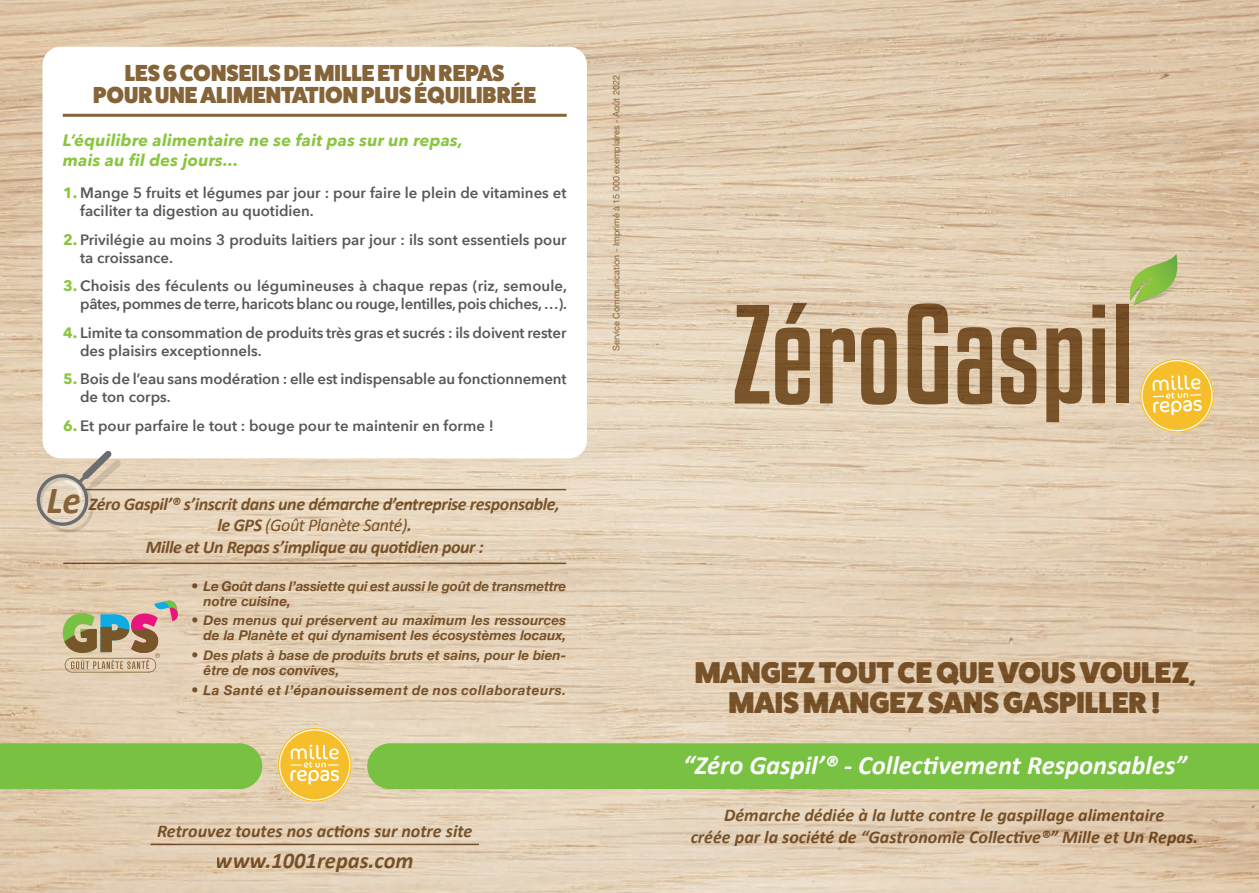
<style>
.page{position:relative;width:1259px;height:893px;background:#fff}
.page>*{position:absolute;margin:0;border:0;box-sizing:border-box;transform-origin:0 0}
.t1{font:italic 700 38.4px "Calibri";color:#866439}
.t2{font:800 30.15px/29.2px "Fat Frank";color:#866439;text-align:center}
.t3{font:italic 700 26.55px "Calibri";color:#fff}
.t4{font:800 23.25px/22.5px "Fat Frank";color:#866439;text-align:center}
.t5{font:italic 700 22.5px "Calibri";color:#866439}
.t6{font:italic 700 18px/21.6px "Calibri";color:#866439;text-align:center}
.t7{font:italic 700 18px/21.6px "Calibri";letter-spacing:-.025em;color:#866439;text-align:center}
.t8{font:italic 700 16.5px/19.5px "Avenir Next";letter-spacing:.01em;color:#8ac53e}
.t9{font:600 15px/18px "Avenir Next";color:#57585a}
.t10{font:600 15px/18px "Avenir Next";letter-spacing:-.02em;color:#57585a;text-align:right}
.t11{font:italic 700 13.5px/15px "Helvetica Neue";color:#866439}
.t12{font:italic 700 13.5px "Helvetica Neue";letter-spacing:.045em;color:#866439}
.t13{font:9px "Helvetica Neue";color:#866439}
.s1{font-weight:700;color:#8ac53e}
.s2{font-weight:400}
.s3{font-family:"Calibri";font-weight:400;font-style:normal;font-size:16.5px}
</style>
<div class="page">
<img style="left:0;top:0;width:1259px;height:893px">
<div style="left:0;top:743px;width:262px;height:46px;background:#79c142"></div>
<div style="left:43px;top:47px;width:544px;height:411px;background:#fff;border-radius:18px"></div>
<hr style="left:63px;top:489px;width:503px;height:1px;background:#866439">
<hr style="left:151px;top:844px;width:328px;height:1px;background:#866439">
<hr style="left:63px;top:563px;width:503px;height:1px;background:#866439">
<hr style="left:63px;top:114px;width:504px;height:3px;background:#866439">
<svg style="left:63px;top:600px;width:116px;height:72px;background:#bcaa90"></svg>
<svg style="left:1139px;top:358px;width:75px;height:75px;background:#f1cb6a"></svg>
<svg style="left:735px;top:305px;width:34px;height:98px;background:#a88c6a"></svg>
<svg style="left:775px;top:303px;width:35px;height:102px;background:#9f815d"></svg>
<svg style="left:820px;top:328px;width:35px;height:75px;background:#a98d6c"></svg>
<svg style="left:861px;top:328px;width:35px;height:77px;background:#93724d"></svg>
<svg style="left:907px;top:303px;width:41px;height:101px;background:#997954"></svg>
<svg style="left:957px;top:327px;width:35px;height:77px;background:#92714c"></svg>
<svg style="left:1001px;top:327px;width:35px;height:77px;background:#977651"></svg>
<svg style="left:1046px;top:328px;width:36px;height:94px;background:#997955"></svg>
<svg style="left:1092px;top:305px;width:13px;height:98px"></svg>
<div style="left:1116px;top:305px;width:13px;height:98px;background:#765028"></div>
<img style="left:1179px;top:265px;width:3px;height:41px">
<img style="left:1128px;top:254px;width:51px;height:52px">
<svg style="left:33px;top:445px;width:91px;height:91px;background:#daccb9"></svg>
<div style="left:367px;top:743px;width:892px;height:46px;background:#79c142"></div>
<svg style="left:277px;top:727px;width:75px;height:76px;background:#f2cc6c"></svg>
<h3 class="t4" style="left:93px;top:62px;width:445px">LES 6 CONSEILS DE MILLE ET UN REPAS<br>POUR UNE ALIMENTATION PLUS ÉQUILIBRÉE</h3>
<p class="t8" style="left:63px;top:130px;width:402px">L’équilibre alimentaire ne se fait pas sur un repas, mais au fil des jours...</p>
<p class="t9" style="left:80px;top:183px;width:488px;text-indent:-17px"><span class="s1">1.</span> Mange 5 fruits et légumes par jour : pour faire le plein de vitamines et faciliter ta digestion au quotidien.</p>
<p class="t9" style="left:80px;top:230px;width:488px;text-indent:-17px"><span class="s1">2.</span> Privilégie au moins 3 produits laitiers par jour : ils sont essentiels pour ta croissance.</p>
<p class="t10" style="left:63px;top:276px;width:505px"><span class="s1">3.</span> Choisis des féculents ou légumineuses à chaque repas (riz, semoule, pâtes,pommes de terre,haricots blanc ou rouge,lentilles,pois chiches,…).</p>
<p class="t9" style="left:80px;top:323px;width:488px;text-indent:-17px"><span class="s1">4.</span> Limite ta consommation de produits très gras et sucrés : ils doivent rester des plaisirs exceptionnels.</p>
<p class="t9" style="left:80px;top:369px;width:488px;text-indent:-17px"><span class="s1">5.</span> Bois de l’eau sans modération : elle est indispensable au fonctionnement de ton corps.</p>
<p class="t9" style="left:63px;top:416px;width:432px"><span class="s1">6.</span> Et pour parfaire le tout : bouge pour te maintenir en forme !</p>
<h1 class="t1" style="left:46px;top:476px;width:37px">Le</h1>
<p class="t7" style="left:70px;top:493px;width:491px">Le Zéro Gaspil’® s’inscrit dans une démarche d’entreprise responsable, le GPS <span class="s2">(Goût Planète Santé)</span>.<br>Mille et Un Repas s’implique au quotidien pour :</p>
<p class="t11" style="left:204px;top:579px;width:364px;text-indent:-13px"><span class="s3">•</span> Le Goût dans l’assiette qui est aussi le goût de transmettre notre cuisine,</p>
<p class="t11" style="left:191px;top:613px;width:377px;text-align:right"><span class="s3">•</span> Des menus qui préservent au maximum les ressources de la Planète et qui dynamisent les écosystèmes locaux,</p>
<p class="t11" style="left:204px;top:648px;width:364px;text-indent:-13px"><span class="s3">•</span> Des plats à base de produits bruts et sains, pour le bien&shy;être de nos convives,</p>
<p class="t12" style="left:191px;top:680px;width:377px"><span class="s3">•</span> La Santé et l’épanouissement de nos collaborateurs.</p>
<p class="t13" style="left:610px;top:351px;width:277px;rotate:-90deg">Service Communication - Imprimé à 15 000 exemplaires - Août 2022</p>
<p class="t6" style="left:157px;top:821px;width:317px">Retrouvez toutes nos actions sur notre site</p>
<h3 class="t5" style="left:216px;top:846px;width:199px">www.1001repas.com</h3>
<h2 class="t2" style="left:694px;top:659px;width:502px">MANGEZ TOUT CE QUE VOUS VOULEZ,<br>MAIS MANGEZ SANS GASPILLER !</h2>
<h3 class="t3" style="left:683px;top:748px;width:505px">“Zéro Gaspil’® - Collectivement Responsables”</h3>
<p class="t6" style="left:690px;top:804px;width:509px">Démarche dédiée à la lutte contre le gaspillage alimentaire<br>créée par la société de “Gastronomie Collective®” Mille et Un Repas.</p>
</div>
